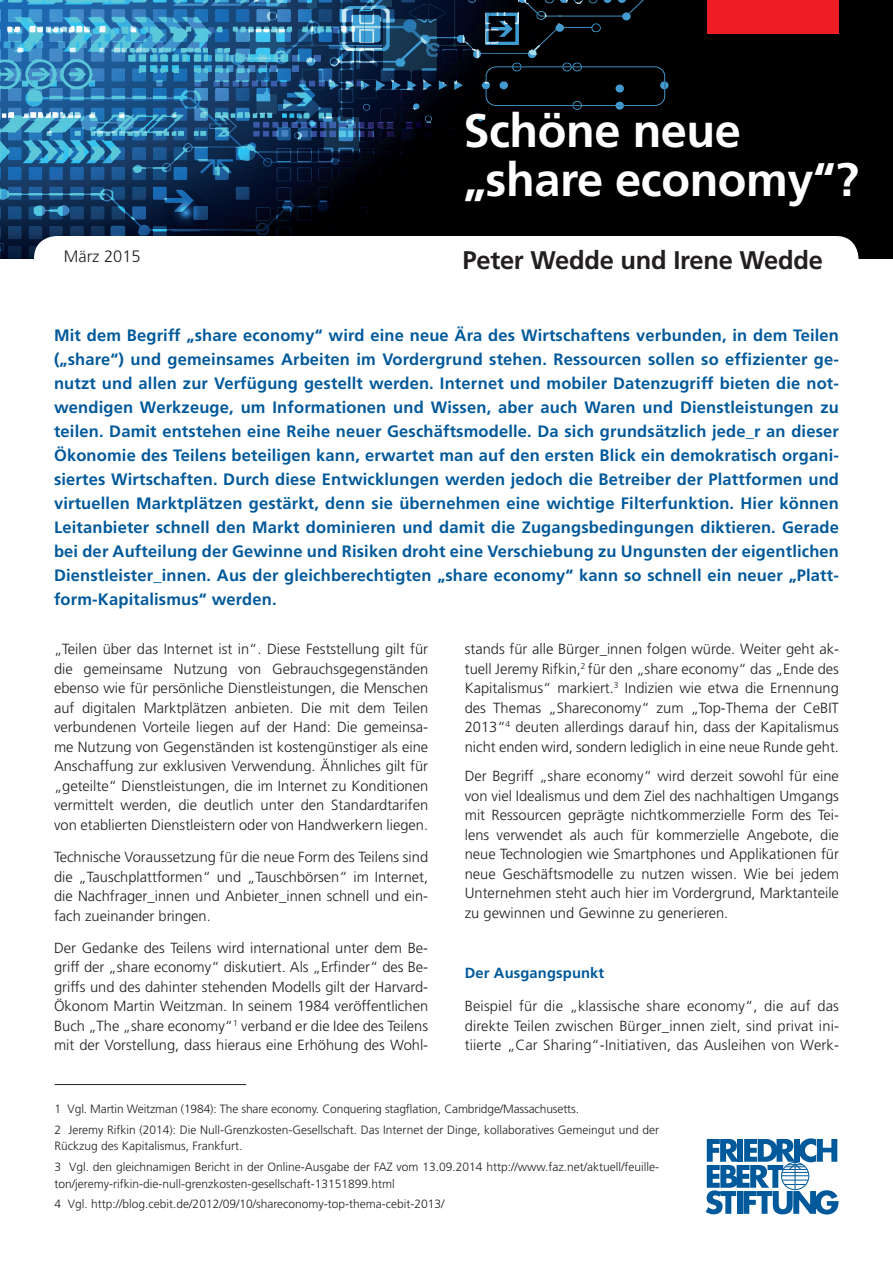
<style>
.page{position:relative;width:893px;height:1263px;background:#fff}
.page>*{position:absolute;margin:0;border:0;box-sizing:border-box;transform-origin:0 0}
.t1{font:700 47.1px/48.9px "Frutiger";letter-spacing:-.01em;color:#fff}
.t2{font:700 25.5px "Frutiger";letter-spacing:-.01em;color:#231f20}
.t3{font:700 16.5px/24px "Frutiger";letter-spacing:.01em;color:#00599b;text-align:justify}
.t4{font:300 16.5px "Frutiger";color:#231f20}
.t5{font:300 14.7px/19.5px "Frutiger";color:#231f20;text-align:justify}
.t6{font:700 14.7px "Frutiger";letter-spacing:.01em;color:#00599b}
.t7{font:300 12px/20.7px "Frutiger";color:#231f20}
</style>
<div class="page">
<img style="left:0;top:0;width:893px;height:259px">
<svg style="left:615px;top:106px;width:9px;height:4px"></svg>
<svg style="left:665px;top:81px;width:4px;height:8px"></svg>
<img style="left:486px;top:66px;width:179px;height:40px">
<svg style="left:572px;top:101px;width:10px;height:9px"></svg>
<img style="left:612px;top:0;width:35px;height:17px">
<svg style="left:622px;top:12px;width:9px;height:8px"></svg>
<img style="left:483px;top:69px;width:15px;height:14px">
<img style="left:546px;top:71px;width:14px;height:12px">
<img style="left:587px;top:71px;width:15px;height:12px">
<img style="left:483px;top:108px;width:15px;height:7px">
<img style="left:483px;top:117px;width:15px;height:5px">
<img style="left:504px;top:128px;width:15px;height:14px">
<img style="left:566px;top:128px;width:15px;height:14px">
<img style="left:401px;top:187px;width:14px;height:4px">
<img style="left:335px;top:229px;width:51px;height:7px">
<img style="left:386px;top:227px;width:17px;height:9px">
<img style="left:378px;top:232px;width:18px;height:4px">
<img style="left:434px;top:223px;width:48px;height:13px">
<img style="left:403px;top:229px;width:26px;height:7px">
<img style="left:429px;top:224px;width:30px;height:12px">
<img style="left:422px;top:230px;width:14px;height:6px">
<img style="left:388px;top:191px;width:46px;height:36px">
<svg style="left:402px;top:191px;width:13px;height:9px"></svg>
<img style="left:392px;top:223px;width:13px;height:12px">
<img style="left:405px;top:229px;width:22px;height:6px">
<img style="left:397px;top:202px;width:25px;height:21px">
<svg style="left:405px;top:223px;width:27px;height:6px"></svg>
<img style="left:340px;top:191px;width:48px;height:38px">
<img style="left:350px;top:225px;width:33px;height:10px">
<img style="left:386px;top:205px;width:4px;height:16px">
<img style="left:353px;top:202px;width:25px;height:22px">
<img style="left:359px;top:207px;width:15px;height:14px">
<img style="left:508px;top:108px;width:18px;height:17px">
<img style="left:43px;top:97px;width:440px;height:56px">
<img style="left:484px;top:115px;width:28px;height:2px">
<img style="left:69px;top:65px;width:295px;height:36px">
<img style="left:0;top:238px;width:46px;height:21px">
<img style="left:364px;top:116px;width:114px;height:66px">
<img style="left:491px;top:0;width:121px;height:71px">
<div style="left:707px;top:0;width:132px;height:33px;background:#ee1d23"></div>
<svg style="left:706px;top:1138px;width:133px;height:76px"></svg>
<div style="left:781px;top:1162px;width:28px;height:28px;border:1px solid #00599b;border-radius:50%"></div>
<hr style="left:55px;top:1084px;width:191px;height:1px;background:#231f20">
<div style="left:34px;top:236px;width:824px;height:48px;background:#fff;border-radius:22px"></div>
<h1 class="t1" style="left:463px;top:110px;width:397px">Schöne neue „share economy“?</h1>
<p class="t4" style="left:64px;top:249px;width:79px">März 2015</p>
<h2 class="t2" style="left:463px;top:249px;width:362px">Peter Wedde und Irene Wedde</h2>
<p class="t3" style="left:54px;top:324px;width:786px">Mit dem Begriff „share economy“ wird eine neue Ära des Wirtschaftens verbunden, in dem Teilen („share“) und gemeinsames Arbeiten im Vordergrund stehen. Ressourcen sollen so effizienter ge&shy;nutzt und allen zur Verfügung gestellt werden. Internet und mobiler Datenzugriff bieten die not&shy;wendigen Werkzeuge, um Informationen und Wissen, aber auch Waren und Dienstleistungen zu teilen. Damit entstehen eine Reihe neuer Geschäftsmodelle. Da sich grundsätzlich jede_r an dieser Ökonomie des Teilens beteiligen kann, erwartet man auf den ersten Blick ein demokratisch organi&shy;siertes Wirtschaften. Durch diese Entwicklungen werden jedoch die Betreiber der Plattformen und virtuellen Marktplätzen gestärkt, denn sie übernehmen eine wichtige Filterfunktion. Hier können Leitanbieter schnell den Markt dominieren und damit die Zugangsbedingungen diktieren. Gerade bei der Aufteilung der Gewinne und Risiken droht eine Verschiebung zu Ungunsten der eigentlichen Dienstleister_innen. Aus der gleichberechtigten „share economy“ kann so schnell ein neuer „Platt&shy;form-Kapitalismus“ werden.</p>
<p class="t5" style="left:54px;top:641px;width:376px">„Teilen über das Internet ist in“. Diese Feststellung gilt für die gemeinsame Nutzung von Gebrauchsgegenständen ebenso wie für persönliche Dienstleistungen, die Menschen auf digitalen Marktplätzen anbieten. Die mit dem Teilen verbundenen Vorteile liegen auf der Hand: Die gemeinsa&shy;me Nutzung von Gegenständen ist kostengünstiger als eine Anschaffung zur exklusiven Verwendung. Ähnliches gilt für „geteilte“ Dienstleistungen, die im Internet zu Konditionen vermittelt werden, die deutlich unter den Standardtarifen von etablierten Dienstleistern oder von Handwerkern liegen.</p>
<p class="t5" style="left:54px;top:848px;width:376px">Technische Voraussetzung für die neue Form des Teilens sind die „Tauschplattformen“ und „Tauschbörsen“ im Internet, die Nachfrager_innen und Anbieter_innen schnell und ein&shy;fach zueinander bringen.</p>
<p class="t5" style="left:54px;top:939px;width:376px">Der Gedanke des Teilens wird international unter dem Be&shy;griff der „share economy“ diskutiert. Als „Erfinder“ des Be&shy;griffs und des dahinter stehenden Modells gilt der Harvard-Ökonom Martin Weitzman. In seinem 1984 veröffentlichen Buch „The „share economy“<sup>1</sup> verband er die Idee des Teilens mit der Vorstellung, dass hieraus eine Erhöhung des Wohl-</p>
<p class="t5" style="left:465px;top:641px;width:376px">stands für alle Bürger_innen folgen würde. Weiter geht ak&shy;tuell Jeremy Rifkin,<sup>2</sup> für den „share economy“ das „Ende des Kapitalismus“ markiert.<sup>3</sup> Indizien wie etwa die Ernennung des Themas „Shareconomy“ zum „Top-Thema der CeBIT 2013“<sup>4</sup> deuten allerdings darauf hin, dass der Kapitalismus nicht enden wird, sondern lediglich in eine neue Runde geht.</p>
<p class="t5" style="left:465px;top:767px;width:376px">Der Begriff „share economy“ wird derzeit sowohl für eine von viel Idealismus und dem Ziel des nachhaltigen Umgangs mit Ressourcen geprägte nichtkommerzielle Form des Tei&shy;lens verwendet als auch für kommerzielle Angebote, die neue Technologien wie Smartphones und Applikationen für neue Geschäftsmodelle zu nutzen wissen. Wie bei jedem Unternehmen steht auch hier im Vordergrund, Marktanteile zu gewinnen und Gewinne zu generieren.</p>
<p class="t6" style="left:465px;top:967px;width:141px">Der Ausgangspunkt</p>
<p class="t5" style="left:465px;top:998px;width:376px">Beispiel für die „klassische share economy“, die auf das direkte Teilen zwischen Bürger_innen zielt, sind privat ini&shy;tiierte „Car Sharing“-Initiativen, das Ausleihen von Werk-</p>
<p class="t7" style="left:55px;top:1099px;width:606px">1 Vgl. Martin Weitzman (1984): The share economy. Conquering stagflation, Cambridge/Massachusetts.<br>2 Jeremy Rifkin (2014): Die Null-Grenzkosten-Gesellschaft. Das Internet der Dinge, kollaboratives Gemeingut und der</p>
<p class="t7" style="left:55px;top:1137px;width:606px">Rückzug des Kapitalismus, Frankfurt.<br>3 Vgl. den gleichnamigen Bericht in der Online-Ausgabe der FAZ vom 13.09.2014 http://www.faz.net/aktuell/feuille-</p>
<p class="t7" style="left:55px;top:1174px;width:391px">ton/jeremy-rifkin-die-null-grenzkosten-gesellschaft-13151899.html<br>4 Vgl. http://blog.cebit.de/2012/09/10/shareconomy-top-thema-cebit-2013/</p>
</div>
